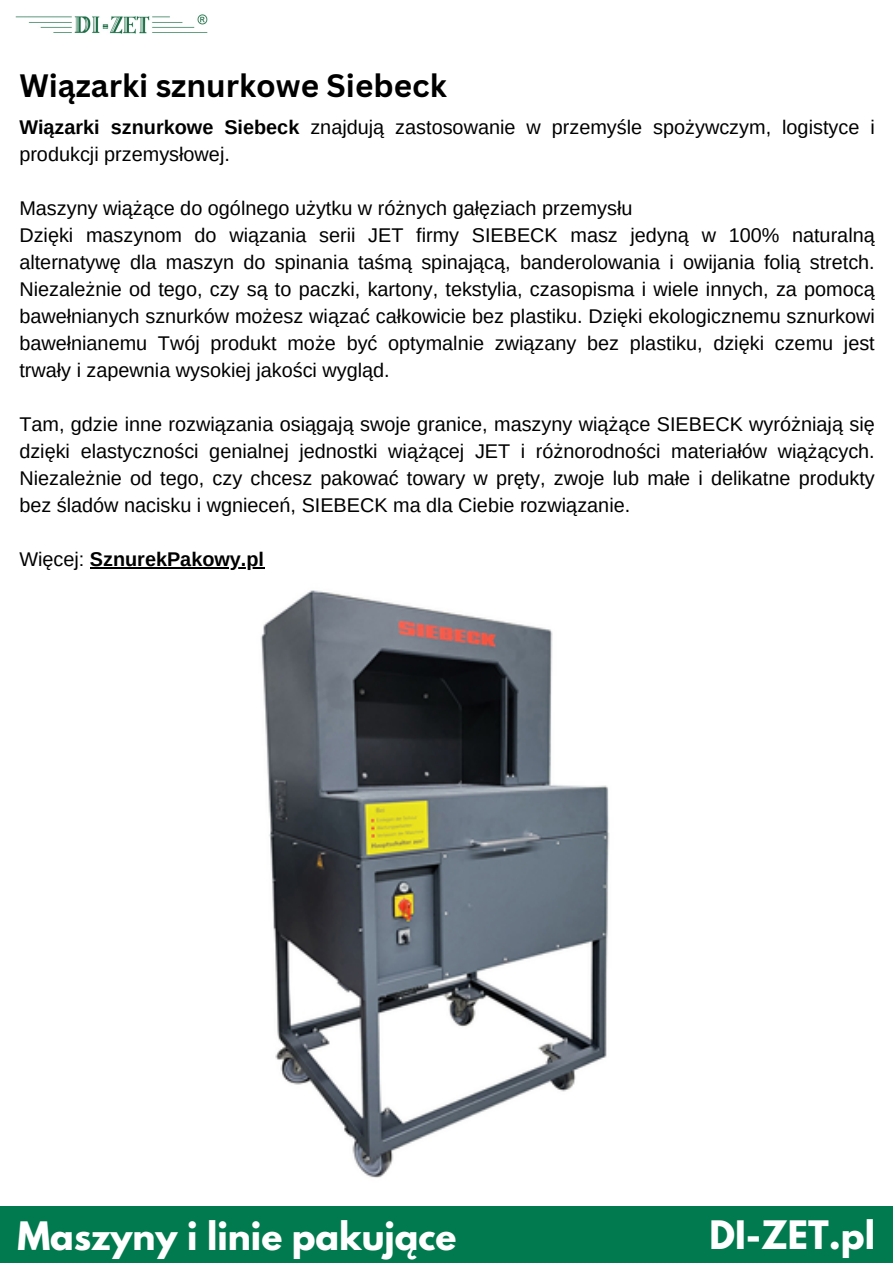
<style>
.page{position:relative;width:893px;height:1264px;background:#fff}
.page>*{position:absolute;margin:0;border:0;box-sizing:border-box;transform-origin:0 0}
.t1{font:700 34.8px "League Spartan";color:#fff}
.t2{font:700 31.5px "Canva Sans";color:#000}
.t3{font:19.8px/27px "Arimo";color:#000;text-align:justify}
.t4{font:700 19.8px "Arimo";color:#000}
.s1{font-weight:700}
.s2{font-weight:400}
</style>
<div class="page">
<img style="left:133px;top:567px;width:603px;height:696px">
<div style="left:0;top:1206px;width:892px;height:56px;background:#007a4e"></div>
<img style="left:15px;top:14px;width:193px;height:20px">
<hr style="left:90px;top:567px;width:174px;height:1px;background:#000">
<p class="t2" style="left:19px;top:63px;width:429px">Wiązarki sznurkowe Siebeck</p>
<p class="t3" style="left:19px;top:114px;width:856px"><span class="s1">Wiązarki sznurkowe Siebeck</span> znajdują zastosowanie w przemyśle spożywczym, logistyce i produkcji przemysłowej.</p>
<p class="t3" style="left:19px;top:195px;width:614px">Maszyny wiążące do ogólnego użytku w różnych gałęziach przemysłu</p>
<p class="t3" style="left:19px;top:222px;width:856px">Dzięki maszynom do wiązania serii JET firmy SIEBECK masz jedyną w 100% naturalną alternatywę dla maszyn do spinania taśmą spinającą, banderolowania i owijania folią stretch.<br>Niezależnie od tego, czy są to paczki, kartony, tekstylia, czasopisma i wiele innych, za pomocą bawełnianych sznurków możesz wiązać całkowicie bez plastiku. Dzięki ekologicznemu sznurkowi bawełnianemu Twój produkt może być optymalnie związany bez plastiku, dzięki czemu jest trwały i zapewnia wysokiej jakości wygląd.</p>
<p class="t3" style="left:19px;top:411px;width:856px">Tam, gdzie inne rozwiązania osiągają swoje granice, maszyny wiążące SIEBECK wyróżniają się dzięki elastyczności genialnej jednostki wiążącej JET i różnorodności materiałów wiążących.<br>Niezależnie od tego, czy chcesz pakować towary w pręty, zwoje lub małe i delikatne produkty bez śladów nacisku i wgnieceń, SIEBECK ma dla Ciebie rozwiązanie.</p>
<p class="t4" style="left:19px;top:548px;width:246px"><span class="s2">Więcej:</span> SznurekPakowy.pl</p>
<p class="t1" style="left:17px;top:1218px;width:440px">Maszyny i linie pakujące</p>
<p class="t1" style="left:709px;top:1217px;width:167px">DI-ZET.pl</p>
</div>
